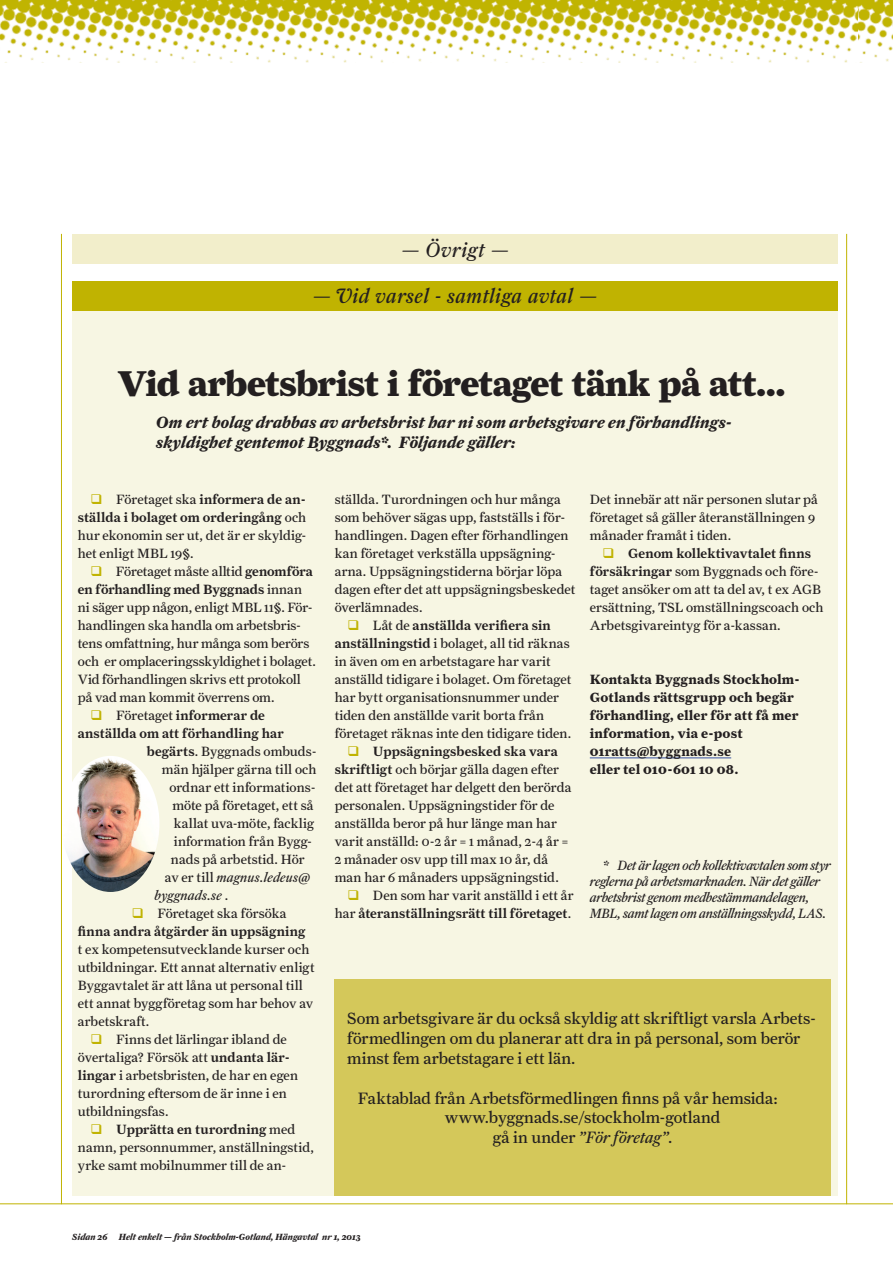
<style>
.page{position:relative;width:893px;height:1263px;background:#fff}
.page>*{position:absolute;margin:0;border:0;box-sizing:border-box;transform-origin:0 0}
.t1{font:36px "Farnham Display Black OSF";letter-spacing:-.015em;color:#231f20}
.t2{font:21px "Farnham Display Reg Ital Swash";letter-spacing:.02em;color:#231f20}
.t3{font:16.5px/19.8px "Farnham Text";color:#231f20}
.t4{font:italic 700 16.5px/19.8px "Farnham Text";letter-spacing:.005em;color:#231f20}
.t5{font:italic 16.5px "Farnham Text";color:#231f20}
.t6{font:13.5px/18px "Farnham Text";letter-spacing:.005em;color:#231f20}
.t7{font:13.5px/18px "Farnham Text Semi";letter-spacing:.01em;color:#231f20;text-align:right}
.t8{font:italic 13.5px/16.2px "Farnham Text";letter-spacing:-.025em;color:#231f20}
.t9{font:700 13.5px/18px "Farnham Text";letter-spacing:.01em;color:#231f20}
.t10{font:italic 13.5px "Farnham Text";letter-spacing:.005em;color:#231f20}
.t11{font:italic 700 9px "Farnham Text";color:#231f20}
.s1{color:#c0b301}
.s2{font-family:"Farnham Text"}
.s3{font-family:"Farnham Text Semi"}
.s4{font-style:normal}
</style>
<div class="page">
<img style="left:0;top:0;width:859px;height:63px">
<img style="left:859px;top:0;width:34px;height:63px">
<hr style="left:0;top:1203px;width:893px;height:1px;background:#c0b301">
<div style="left:72px;top:310px;width:766px;height:885px;background:#f7f6e3"></div>
<img style="left:66px;top:756px;width:93px;height:136px">
<div style="left:72px;top:281px;width:766px;height:29px;background:#c0b301"></div>
<hr style="left:590px;top:758px;width:141px;height:1px;background:#3853a3">
<div style="left:73px;top:234px;width:765px;height:30px;background:#f2eecb"></div>
<div style="left:334px;top:978px;width:497px;height:217px;background:#d4c85a"></div>
<hr style="left:846px;top:234px;width:1px;height:970px;background:#c0b301">
<hr style="left:61px;top:234px;width:1px;height:970px;background:#c0b301">
<h2 class="t2" style="left:401px;top:237px;width:110px">— Övrigt —</h2>
<h2 class="t2" style="left:312px;top:284px;width:287px">— Vid varsel - samtliga avtal —</h2>
<h1 class="t1" style="left:118px;top:361px;width:669px">Vid arbetsbrist i företaget tänk på att...</h1>
<p class="t4" style="left:156px;top:412px;width:577px">Om ert bolag drabbas av arbetsbrist har ni som arbetsgivare en förhandlings&shy;skyldighet gentemot Byggnads*. Följande gäller:</p>
<p class="t7" style="left:78px;top:490px;width:230px"><span class="s1">❑</span> <span class="s2">Företaget ska</span> informera de an&shy;ställda i bolaget om orderingång <span class="s2">och</span></p>
<p class="t6" style="left:78px;top:526px;width:230px">hur ekonomin ser ut, det är er skyldig&shy;het enligt MBL 19§.</p>
<p class="t6" style="left:91px;top:562px;width:224px"><span class="s1">❑</span> Företaget måste alltid <span class="s3">genomföra</span></p>
<p class="t7" style="left:78px;top:580px;width:226px">en förhandling med Byggnads <span class="s2">innan</span></p>
<p class="t6" style="left:78px;top:598px;width:239px">ni säger upp någon, enligt MBL 11§. För&shy;handlingen ska handla om arbetsbris&shy;tens omfattning, hur många som berörs och er omplaceringsskyldighet i bolaget.<br>Vid förhandlingen skrivs ett protokoll på vad man kommit överrens om.</p>
<p class="t7" style="left:78px;top:706px;width:207px;text-align:center"><span class="s1">❑</span> <span class="s2">Företaget</span> informerar de anställda om att förhandling har</p>
<p class="t6" style="left:147px;top:742px;width:171px"><span class="s3">begärts</span>. Byggnads ombuds-</p>
<p class="t6" style="left:162px;top:760px;width:156px">män hjälper gärna till och</p>
<p class="t6" style="left:169px;top:778px;width:148px">ordnar ett informations-</p>
<p class="t6" style="left:172px;top:796px;width:143px">möte på företaget, ett så</p>
<p class="t6" style="left:174px;top:814px;width:142px">kallat uva-möte, facklig</p>
<p class="t6" style="left:174px;top:832px;width:140px">information från Bygg-</p>
<p class="t6" style="left:171px;top:850px;width:135px">nads på arbetstid. Hör</p>
<p class="t10" style="left:165px;top:869px;width:147px"><span class="s4">av er till</span> magnus.ledeus@</p>
<p class="t10" style="left:154px;top:887px;width:75px">byggnads.se <span class="s4">.</span></p>
<p class="t6" style="left:132px;top:904px;width:156px"><span class="s1">❑</span> Företaget ska försöka</p>
<p class="t7" style="left:78px;top:922px;width:229px">finna andra åtgärder än uppsägning</p>
<p class="t6" style="left:78px;top:940px;width:238px">t ex kompetensutvecklande kurser och utbildningar. Ett annat alternativ enligt Byggavtalet är att låna ut personal till ett annat byggföretag som har behov av arbetskraft.</p>
<p class="t6" style="left:78px;top:1030px;width:222px;text-indent:13px"><span class="s1">❑</span> Finns det lärlingar ibland de övertaliga? Försök att <span class="s3">undanta lär&shy;lingar</span> i arbetsbristen, de har en egen turordning eftersom de är inne i en utbildningsfas.</p>
<p class="t7" style="left:91px;top:1120px;width:206px"><span class="s1">❑</span> Upprätta en turordning <span class="s2">med</span></p>
<p class="t6" style="left:78px;top:1138px;width:237px">namn, personnummer, anställningstid, yrke samt mobilnummer till de an-</p>
<p class="t6" style="left:335px;top:490px;width:242px">ställda. Turordningen och hur många som behöver sägas upp, fastställs i för&shy;handlingen. Dagen efter förhandlingen kan företaget verkställa uppsägning&shy;arna. Uppsägningstiderna börjar löpa dagen efter det att uppsägningsbeskedet överlämnades.</p>
<p class="t7" style="left:347px;top:616px;width:205px"><span class="s1">❑</span> <span class="s2">Låt de</span> anställda verifiera sin</p>
<p class="t6" style="left:335px;top:634px;width:238px"><span class="s3">anställningstid</span> i bolaget, all tid räknas in även om en arbetstagare har varit anställd tidigare i bolaget. Om företaget har bytt organisationsnummer under tiden den anställde varit borta från företaget räknas inte den tidigare tiden.</p>
<p class="t7" style="left:347px;top:742px;width:212px"><span class="s1">❑</span> Uppsägningsbesked ska vara</p>
<p class="t6" style="left:335px;top:760px;width:238px"><span class="s3">skriftligt</span> och börjar gälla dagen efter det att företaget har delgett den berörda personalen. Uppsägningstider för de anställda beror på hur länge man har varit anställd: 0-2 år = 1 månad, 2-4 år = 2 månader osv upp till max 10 år, då man har 6 månaders uppsägningstid.</p>
<p class="t6" style="left:347px;top:886px;width:228px"><span class="s1">❑</span> Den som har varit anställd i ett år</p>
<p class="t7" style="left:335px;top:904px;width:238px"><span class="s2">har</span> återanställningsrätt till företaget<span class="s2">.</span></p>
<p class="t6" style="left:590px;top:490px;width:230px">Det innebär att när personen slutar på företaget så gäller återanställningen 9 månader framåt i tiden.</p>
<p class="t7" style="left:603px;top:544px;width:210px"><span class="s1">❑</span> Genom kollektivavtalet finns</p>
<p class="t6" style="left:590px;top:562px;width:235px"><span class="s3">försäkringar</span> som Byggnads och före&shy;taget ansöker om att ta del av, t ex AGB ersättning, TSL omställningscoach och Arbetsgivareintyg för a-kassan.</p>
<p class="t9" style="left:590px;top:670px;width:211px">Kontakta Byggnads Stockholm-<br>Gotlands rättsgrupp och begär förhandling, eller för att få mer information, via e-post<br>01ratts@byggnads.se<br>eller tel 010-601 10 08.</p>
<p class="t8" style="left:590px;top:857px;width:242px;text-indent:13px">* Det är lagen och kollektivavtalen som styr reglerna på arbetsmarknaden. När det gäller arbetsbrist genom medbestämmandelagen, MBL, samt lagen om anställningsskydd, LAS.</p>
<p class="t3" style="left:347px;top:1008px;width:470px">Som arbetsgivare är du också skyldig att skriftligt varsla Arbets&shy;förmedlingen om du planerar att dra in på personal, som berör minst fem arbetstagare i ett län.</p>
<p class="t3" style="left:358px;top:1088px;width:422px">Faktablad från Arbetsförmedlingen finns på vår hemsida:</p>
<p class="t3" style="left:445px;top:1107px;width:277px">www.byggnads.se/stockholm-gotland</p>
<p class="t5" style="left:493px;top:1127px;width:181px"><span class="s4">gå in under</span> ”För företag”<span class="s4">.</span></p>
<p class="t11" style="left:72px;top:1232px;width:37px">Sidan 26</p>
<p class="t11" style="left:119px;top:1232px;width:243px">Helt enkelt — från Stockholm-Gotland, Hängavtal nr 1, 2013</p>
</div>
